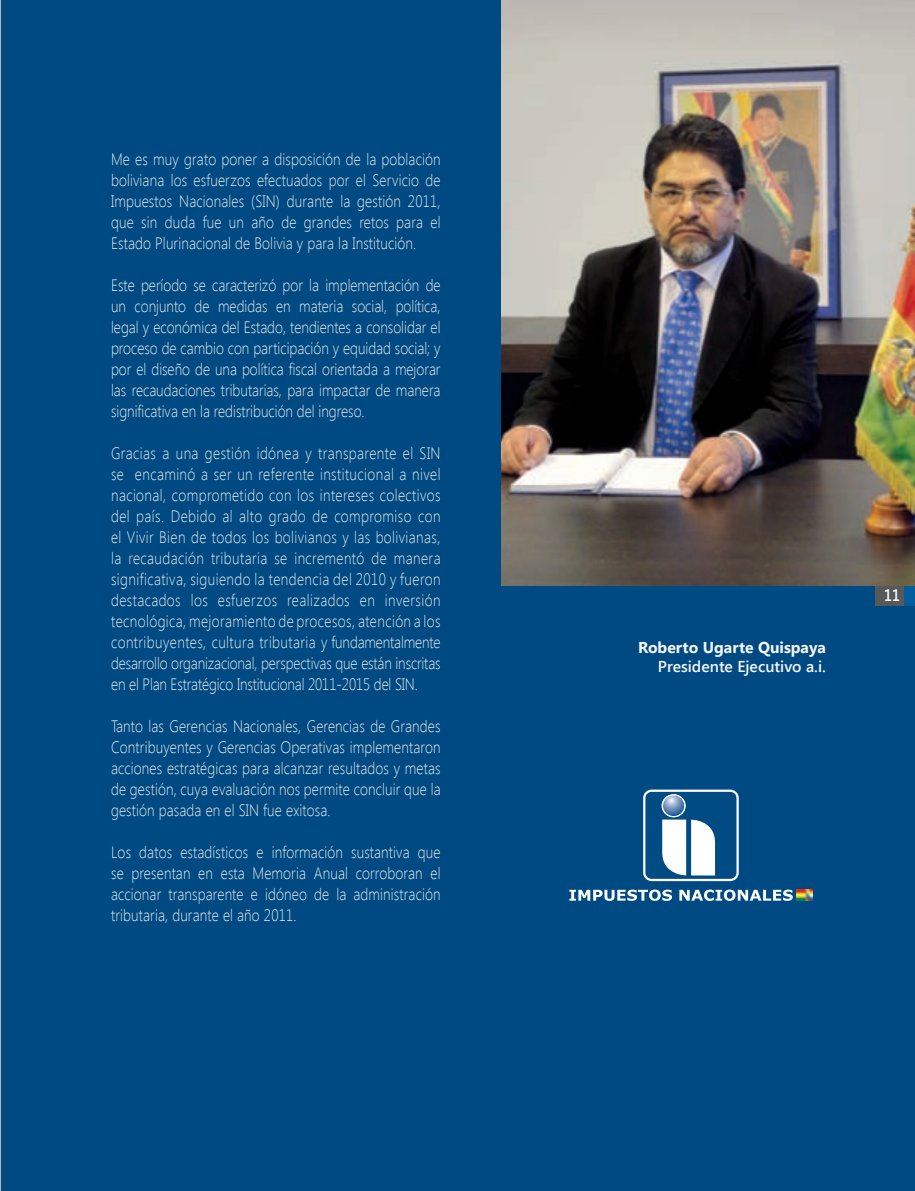
<style>
.page{position:relative;width:915px;height:1191px;background:#fff}
.page>*{position:absolute;margin:0;border:0;box-sizing:border-box;transform-origin:0 0}
.t1{font:300 16.5px/21px "Segoe UI";letter-spacing:.01em;color:#ececea;text-align:justify;scale:.85 1}
.t2{font:600 16.5px "Segoe UI";color:#fff;scale:.85 1}
.t3{font:600 15.75px "Segoe UI";color:#f5f5f4}
.t4{font:700 15.75px "Segoe UI";color:#f5f5f4}
</style>
<div class="page">
<div style="left:0;top:0;width:914px;height:1191px;background:#004a83"></div>
<hr style="left:0;top:0;width:1px;height:1191px;background:#b8b8ac">
<img style="left:501px;top:0;width:413px;height:585px">
<div style="left:643px;top:789px;width:95px;height:92px;border:2px solid #fff;border-radius:7px"></div>
<svg style="left:662px;top:819px;width:52px;height:56px;background:#d2dfe9"></svg>
<svg style="left:661px;top:794px;width:24px;height:23px"></svg>
<div style="left:661px;top:794px;width:24px;height:23px;border:1px solid #fff;border-radius:50%"></div>
<svg style="left:569px;top:889px;width:102px;height:12px"></svg>
<svg style="left:679px;top:889px;width:113px;height:12px"></svg>
<img style="left:796px;top:889px;width:16px;height:11px">
<svg style="left:662px;top:795px;width:22px;height:21px"></svg>
<div style="left:662px;top:794px;width:23px;height:23px;border:1px solid #fff;border-radius:50%"></div>
<div style="left:902px;top:585px;width:12px;height:20px;background:#005e9f"></div>
<div style="left:875px;top:585px;width:28px;height:20px;background:#57585a"></div>
<p class="t1" style="left:111px;top:148px;width:389px">Me es muy grato poner a disposición de la población boliviana los esfuerzos efectuados por el Servicio de Impuestos Nacionales (SIN) durante la gestión 2011, que sin duda fue un año de grandes retos para el Estado Plurinacional de Bolivia y para la Institución.</p>
<p class="t1" style="left:111px;top:274px;width:389px">Este período se caracterizó por la implementación de un conjunto de medidas en materia social, política, legal y económica del Estado, tendientes a consolidar el proceso de cambio con participación y equidad social; y por el diseño de una política fiscal orientada a mejorar las recaudaciones tributarias, para impactar de manera significativa en la redistribución del ingreso.</p>
<p class="t1" style="left:111px;top:442px;width:389px">Gracias a una gestión idónea y transparente el SIN se encaminó a ser un referente institucional a nivel nacional, comprometido con los intereses colectivos del país. Debido al alto grado de compromiso con el Vivir Bien de todos los bolivianos y las bolivianas, la recaudación tributaria se incrementó de manera significativa, siguiendo la tendencia del 2010 y fueron destacados los esfuerzos realizados en inversión tecnológica, mejoramiento de procesos, atención a los contribuyentes, cultura tributaria y fundamentalmente desarrollo organizacional, perspectivas que están inscritas en el Plan Estratégico Institucional 2011-2015 del SIN.</p>
<p class="t1" style="left:111px;top:715px;width:389px">Tanto las Gerencias Nacionales, Gerencias de Grandes Contribuyentes y Gerencias Operativas implementaron acciones estratégicas para alcanzar resultados y metas de gestión, cuya evaluación nos permite concluir que la gestión pasada en el SIN fue exitosa.</p>
<p class="t1" style="left:111px;top:841px;width:389px">Los datos estadísticos e información sustantiva que se presentan en esta Memoria Anual corroboran el accionar transparente e idóneo de la administración tributaria, durante el año 2011.</p>
<p class="t4" style="left:638px;top:636px;width:189px">Roberto Ugarte Quispaya</p>
<p class="t3" style="left:657px;top:655px;width:170px">Presidente Ejecutivo a.i.</p>
<p class="t2" style="left:883px;top:583px;width:20px">11</p>
</div>
